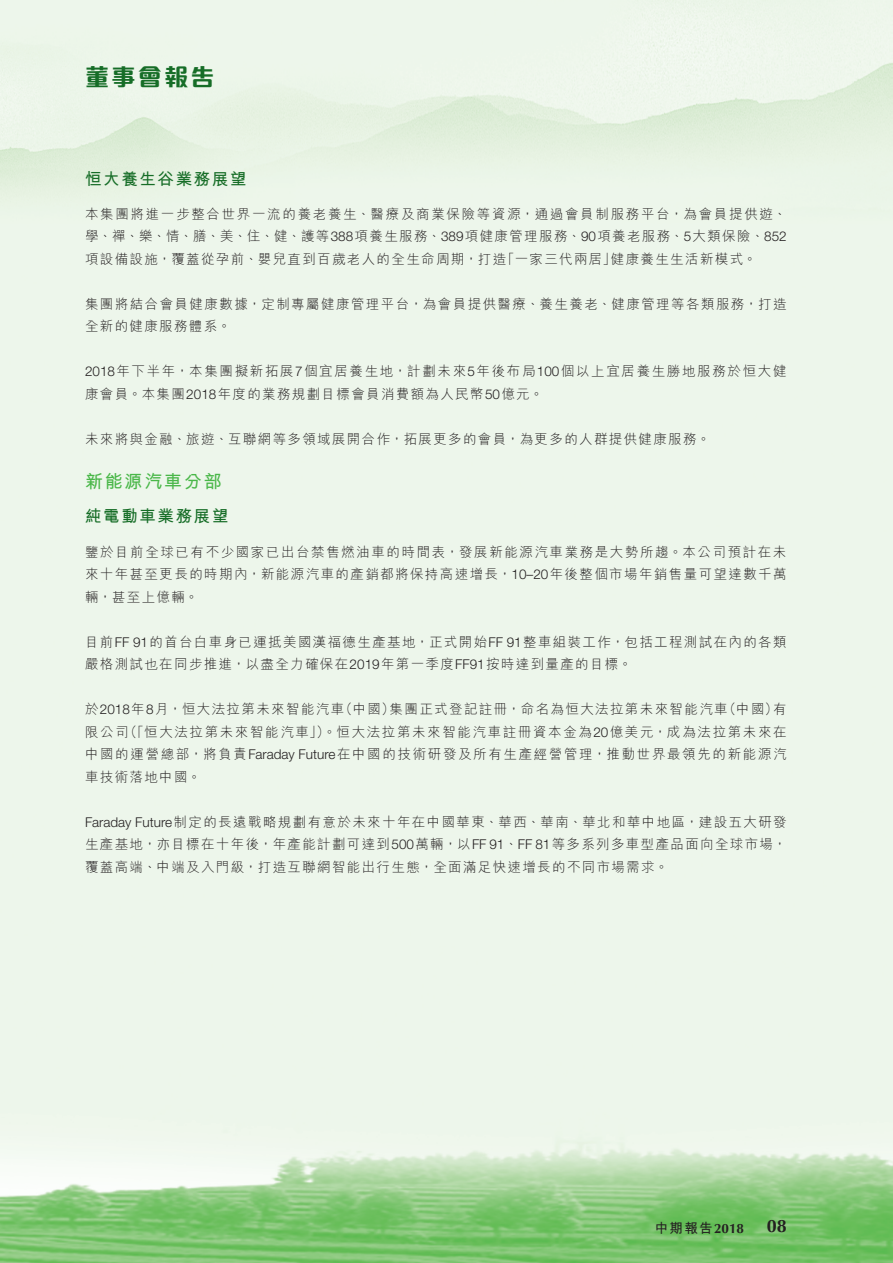
<style>
.page{position:relative;width:893px;height:1263px;background:#fff}
.page>*{position:absolute;margin:0;border:0;box-sizing:border-box;transform-origin:0 0}
.t1{font:800 24px "M Elle HK";letter-spacing:.1em;color:#166d27}
.t2{font:700 18px "M Hei HK";letter-spacing:.1em;color:#49b748}
.t3{font:700 18px "Optima LT Std";color:#231f20}
.t4{font:700 16.5px "M Hei HK";letter-spacing:.1em;color:#166d27}
.t5{font:300 13.5px/22.5px "M Hei HK";letter-spacing:.1em;color:#231f20}
.t6{font:300 13.5px/22.5px "M Hei HK";letter-spacing:.125em;color:#231f20}
.t7{font:300 13.5px/22.5px "M Hei HK";letter-spacing:.12em;color:#231f20}
.t8{font:700 13.5px "M Hei HK";color:#231f20}
.s1{font-family:"Helvetica Neue LT Std"}
.s2{font-family:"Optima LT Std"}
</style>
<div class="page">
<img style="left:0;top:0;width:893px;height:1263px">
<h1 class="t1" style="left:85px;top:65px;width:131px">董事會報告</h1>
<p class="t4" style="left:85px;top:167px;width:163px">恒大養生谷業務展望</p>
<p class="t6" style="left:85px;top:203px;width:703px">本集團將進一步整合世界一流的養老養生、醫療及商業保險等資源，通過會員制服務平台，為會員提供遊、</p>
<p class="t5" style="left:85px;top:225px;width:703px">學、禪、樂、情、膳、美、住、健、護等<span class="s1">388</span>項養生服務、<span class="s1">389</span>項健康管理服務、<span class="s1">90</span>項養老服務、<span class="s1">5</span>大類保險、<span class="s1">852</span></p>
<p class="t5" style="left:611px;top:248px;width:147px">健康養生生活新模式。</p>
<p class="t5" style="left:85px;top:248px;width:423px">項設備設施，覆蓋從孕前、嬰兒直到百歲老人的全生命周期，打造</p>
<p class="t5" style="left:85px;top:293px;width:703px">集團將結合會員健康數據，定制專屬健康管理平台，為會員提供醫療、養生養老、健康管理等各類服務，打造全新的健康服務體系。</p>
<p class="t6" style="left:85px;top:360px;width:703px"><span class="s1">2018</span>年下半年，本集團擬新拓展<span class="s1">7</span>個宜居養生地，計劃未來<span class="s1">5</span>年後布局<span class="s1">100</span>個以上宜居養生勝地服務於恒大健康會員。本集團<span class="s1">2018</span>年度的業務規劃目標會員消費額為人民幣<span class="s1">50</span>億元。</p>
<p class="t5" style="left:85px;top:428px;width:627px">未來將與金融、旅遊、互聯網等多領域展開合作，拓展更多的會員，為更多的人群提供健康服務。</p>
<h2 class="t2" style="left:85px;top:469px;width:138px">新能源汽車分部</h2>
<p class="t4" style="left:85px;top:504px;width:145px">純電動車業務展望</p>
<p class="t5" style="left:85px;top:540px;width:703px;text-align:justify">鑒於目前全球已有不少國家已出台禁售燃油車的時間表，發展新能源汽車業務是大勢所趨。本公司預計在未來十年甚至更長的時期內，新能源汽車的產銷都將保持高速增長，<span class="s1">10–20</span>年後整個市場年銷售量可望達數千萬輛，甚至上億輛。</p>
<p class="t5" style="left:85px;top:630px;width:703px">目前<span class="s1">FF 91</span>的首台白車身已運抵美國漢福德生產基地，正式開始<span class="s1">FF 91</span>整車組裝工作，包括工程測試在內的各類嚴格測試也在同步推進，以盡全力確保在<span class="s1">2019</span>年第一季度<span class="s1">FF91</span>按時達到量產的目標。</p>
<p class="t5" style="left:773px;top:698px;width:15px">有</p>
<p class="t5" style="left:501px;top:248px;width:116px">「一家三代兩居」</p>
<p class="t5" style="left:339px;top:698px;width:57px">（中國）</p>
<p class="t5" style="left:723px;top:698px;width:57px">（中國）</p>
<p class="t5" style="left:390px;top:698px;width:340px">集團正式登記註冊，命名為恒大法拉第未來智能汽車</p>
<p class="t7" style="left:124px;top:698px;width:664px;text-indent:-39px">於<span class="s1">2018</span>年<span class="s1">8</span>月，恒大法拉第未來智能汽車<br>（「恒大法拉第未來智能汽車」）。恒大法拉第未來智能汽車註冊資本金為<span class="s1">20</span>億美元，成為法拉第未來在</p>
<p class="t7" style="left:85px;top:720px;width:703px">限公司<br>中國的運營總部，將負責<span class="s1">Faraday Future</span>在中國的技術研發及所有生產經營管理，推動世界最領先的新能源汽車技術落地中國。</p>
<p class="t5" style="left:85px;top:810px;width:703px;text-align:justify"><span class="s1">Faraday Future</span>制定的長遠戰略規劃有意於未來十年在中國華東、華西、華南、華北和華中地區，建設五大研發生產基地，亦目標在十年後，年產能計劃可達到<span class="s1">500</span>萬輛，以<span class="s1">FF91</span>、<span class="s1">FF81</span>等多系列多車型產品面向全球市場，覆蓋高端、中端及入門級，打造互聯網智能出行生態，全面滿足快速增長的不同市場需求。</p>
<p class="t8" style="left:655px;top:1218px;width:91px">中期報告<span class="s2">2018</span></p>
<h2 class="t3" style="left:767px;top:1215px;width:22px">08</h2>
</div>
